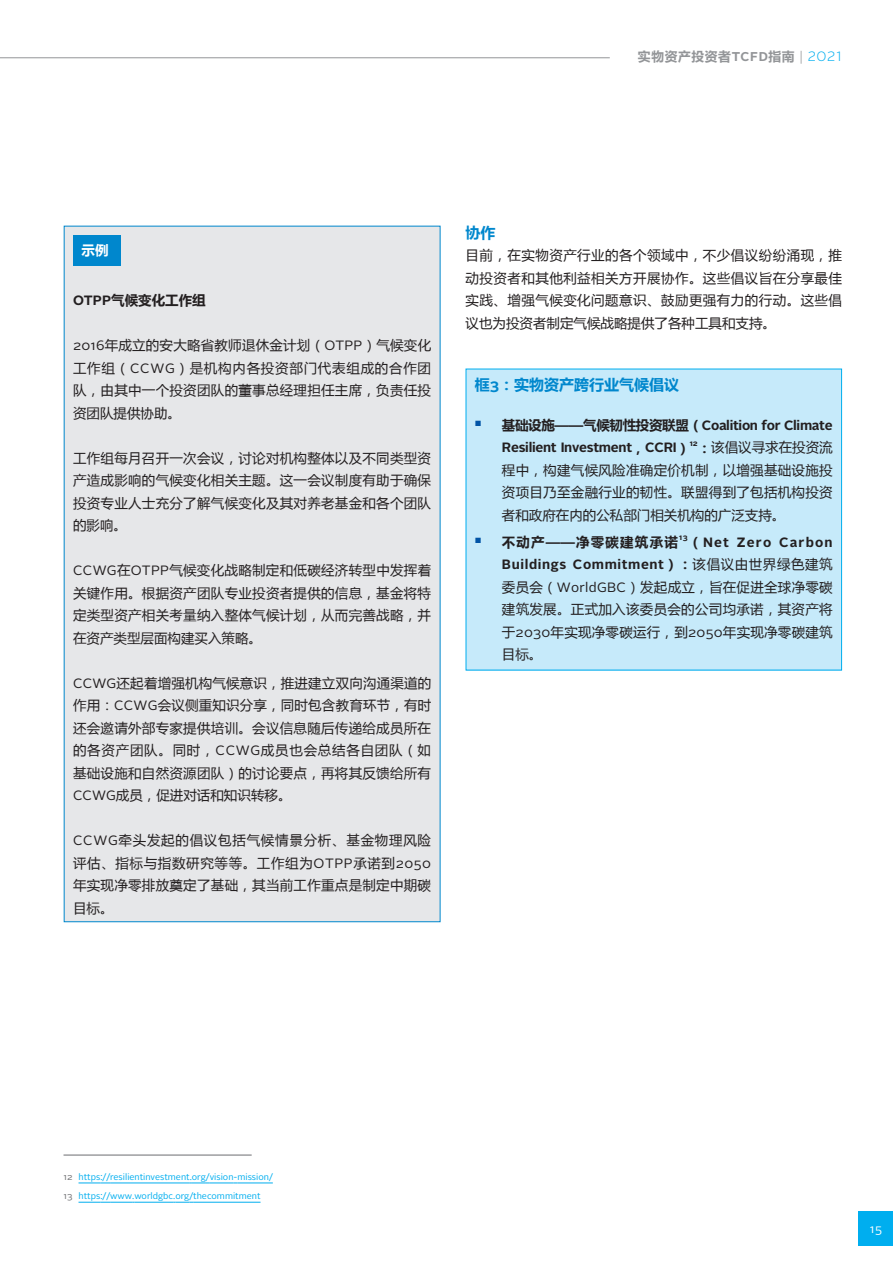
<style>
.page{position:relative;width:893px;height:1263px;background:#fff}
.page>*{position:absolute;margin:0;border:0;box-sizing:border-box;transform-origin:0 0}
.t1{font:700 15px "Microsoft Ya Hei";color:#0087cd}
.t2{font:13.5px/22.5px "Microsoft Ya Hei";letter-spacing:.02em;color:#231f20;text-align:justify}
.t3{font:700 13.5px/22.5px "Alright Sans";letter-spacing:-.02em;color:#231f20}
.t4{font:700 13.5px/22.5px "Alright Sans";letter-spacing:.045em;color:#231f20;text-align:right}
.t5{font:700 13.5px "Microsoft Ya Hei";letter-spacing:.085em;color:#231f20}
.t6{font:700 13.5px "Microsoft Ya Hei";color:#231f20}
.t7{font:700 13.5px "Microsoft Ya Hei";color:#fff}
.t8{font:700 12.75px "Microsoft Ya Hei";letter-spacing:.05em;color:#939598}
.t9{font:12px "Alright Sans";color:#fff}
.t10{font:9px/19.2px "Alright Sans";color:#00aeef}
.t11{font:700 7.8px "Alright Sans";color:#231f20}
.s1{font-family:"Alright Sans"}
.s2{font-family:"Alright Sans";font-weight:300;font-size:13.5px}
.s3{font-family:"Alright Sans";font-weight:300;font-size:13.5px;color:#00aeef}
.s4{font-family:"Microsoft Ya Hei"}
.s5{font-weight:700}
.s6{font-family:"Microsoft Ya Hei";font-weight:400}
.s7{color:#6c6d70}
</style>
<div class="page">
<div style="left:859px;top:1212px;width:34px;height:34px;background:#00aeef"></div>
<hr style="left:0;top:57px;width:610px;height:1px;background:#939598">
<div style="left:64px;top:226px;width:376px;height:696px;background:#e6e7e9"></div>
<div style="left:73px;top:235px;width:47px;height:31px;background:#0087cd"></div>
<div style="left:466px;top:369px;width:376px;height:301px;background:#c6eafa"></div>
<hr style="left:64px;top:1155px;width:188px;height:1px;background:#6c6d70">
<svg style="left:79px;top:1183px;width:31px;height:1px"></svg>
<hr style="left:110px;top:1183px;width:80px;height:1px;background:#00aeef">
<svg style="left:190px;top:1183px;width:47px;height:1px"></svg>
<hr style="left:237px;top:1183px;width:32px;height:1px;background:#00aeef">
<svg style="left:79px;top:1202px;width:55px;height:1px"></svg>
<hr style="left:134px;top:1202px;width:39px;height:1px;background:#00aeef">
<svg style="left:173px;top:1202px;width:20px;height:1px"></svg>
<hr style="left:193px;top:1202px;width:68px;height:1px;background:#00aeef">
<p class="t8" style="left:638px;top:48px;width:205px">实物资产投资者<span class="s1">TCFD</span>指南 <span class="s2">|</span> <span class="s3">2021</span></p>
<p class="t7" style="left:82px;top:241px;width:28px">示例</p>
<p class="t6" style="left:73px;top:291px;width:134px"><span class="s1">OTPP</span>气候变化工作组</p>
<p class="t2" style="left:73px;top:334px;width:360px"><span class="s1">2016</span>年成立的安大略省教师退休金计划（<span class="s1">OTPP</span>）气候变化工作组（<span class="s1">CCWG</span>）是机构内各投资部门代表组成的合作团队，由其中一个投资团队的董事总经理担任主席，负责任投资团队提供协助。</p>
<p class="t2" style="left:73px;top:446px;width:360px">工作组每月召开一次会议，讨论对机构整体以及不同类型资产造成影响的气候变化相关主题。这一会议制度有助于确保投资专业人士充分了解气候变化及其对养老基金和各个团队的影响。</p>
<p class="t2" style="left:73px;top:559px;width:360px"><span class="s1">CCWG</span>在<span class="s1">OTPP</span>气候变化战略制定和低碳经济转型中发挥着关键作用。根据资产团队专业投资者提供的信息，基金将特定类型资产相关考量纳入整体气候计划，从而完善战略，并在资产类型层面构建买入策略。</p>
<p class="t2" style="left:73px;top:671px;width:360px"><span class="s1">CCWG</span>还起着增强机构气候意识，推进建立双向沟通渠道的作用：<span class="s1">CCWG</span>会议侧重知识分享，同时包含教育环节，有时还会邀请外部专家提供培训。会议信息随后传递给成员所在的各资产团队。同时，<span class="s1">CCWG</span>成员也会总结各自团队（如基础设施和自然资源团队）的讨论要点，再将其反馈给所有<span class="s1">CCWG</span>成员，促进对话和知识转移。</p>
<p class="t2" style="left:73px;top:829px;width:360px"><span class="s1">CCWG</span>牵头发起的倡议包括气候情景分析、基金物理风险评估、指标与指数研究等等。工作组为<span class="s1">OTPP</span>承诺到<span class="s1">2050</span>年实现净零排放奠定了基础，其当前工作重点是制定中期碳目标。</p>
<p class="t1" style="left:466px;top:222px;width:31px">协作</p>
<p class="t2" style="left:466px;top:244px;width:378px">目前，在实物资产行业的各个领域中，不少倡议纷纷涌现，推动投资者和其他利益相关方开展协作。这些倡议旨在分享最佳实践、增强气候变化问题意识、鼓励更强有力的行动。这些倡议也为投资者制定气候战略提供了各种工具和支持。</p>
<p class="t1" style="left:475px;top:374px;width:206px">框<span class="s1">3</span>：实物资产跨行业气候倡议</p>
<p class="t3" style="left:502px;top:414px;width:332px;text-indent:-27px"><sup>■</sup> <span class="s4">基础设施——气候韧性投资联盟（</span>Coalition for Climate<br>Resilient Investment<span class="s4">，</span>CCRI<span class="s4">）</span></p>
<p class="t2" style="left:502px;top:436px;width:332px;text-indent:196px"><span class="s5">：</span>该倡议寻求在投资流程中，构建气候风险准确定价机制，以增强基础设施投资项目乃至金融行业的韧性。联盟得到了包括机构投资者和政府在内的公私部门相关机构的广泛支持。</p>
<p class="t5" style="left:475px;top:532px;width:204px"><sup>■</sup> 不动产——净零碳建筑承诺</p>
<p class="t11" style="left:679px;top:532px;width:10px">13</p>
<p class="t11" style="left:690px;top:438px;width:9px">12</p>
<p class="t4" style="left:502px;top:531px;width:332px"><span class="s4">（</span>Net Zero Carbon<br>Buildings Commitment<span class="s4">）：</span><span class="s6">该倡议由世界绿色建筑</span></p>
<p class="t2" style="left:502px;top:575px;width:332px">委员会（<span class="s1">WorldGBC</span>）发起成立，旨在促进全球净零碳建筑发展。正式加入该委员会的公司均承诺，其资产将于<span class="s1">2030</span>年实现净零碳运行，到<span class="s1">2050</span>年实现净零碳建筑目标。</p>
<p class="t10" style="left:64px;top:1167px;width:211px"><span class="s7">12</span> https<span class="s4">://</span>resilientinvestment<span class="s4">.</span>org<span class="s4">/</span>vision<span class="s4">-</span>mission<span class="s4">/<br></span><span class="s7">13</span> https<span class="s4">://</span>www<span class="s4">.</span>worldgbc<span class="s4">.</span>org<span class="s4">/</span>thecommitment</p>
<p class="t9" style="left:870px;top:1221px;width:14px">15</p>
</div>
